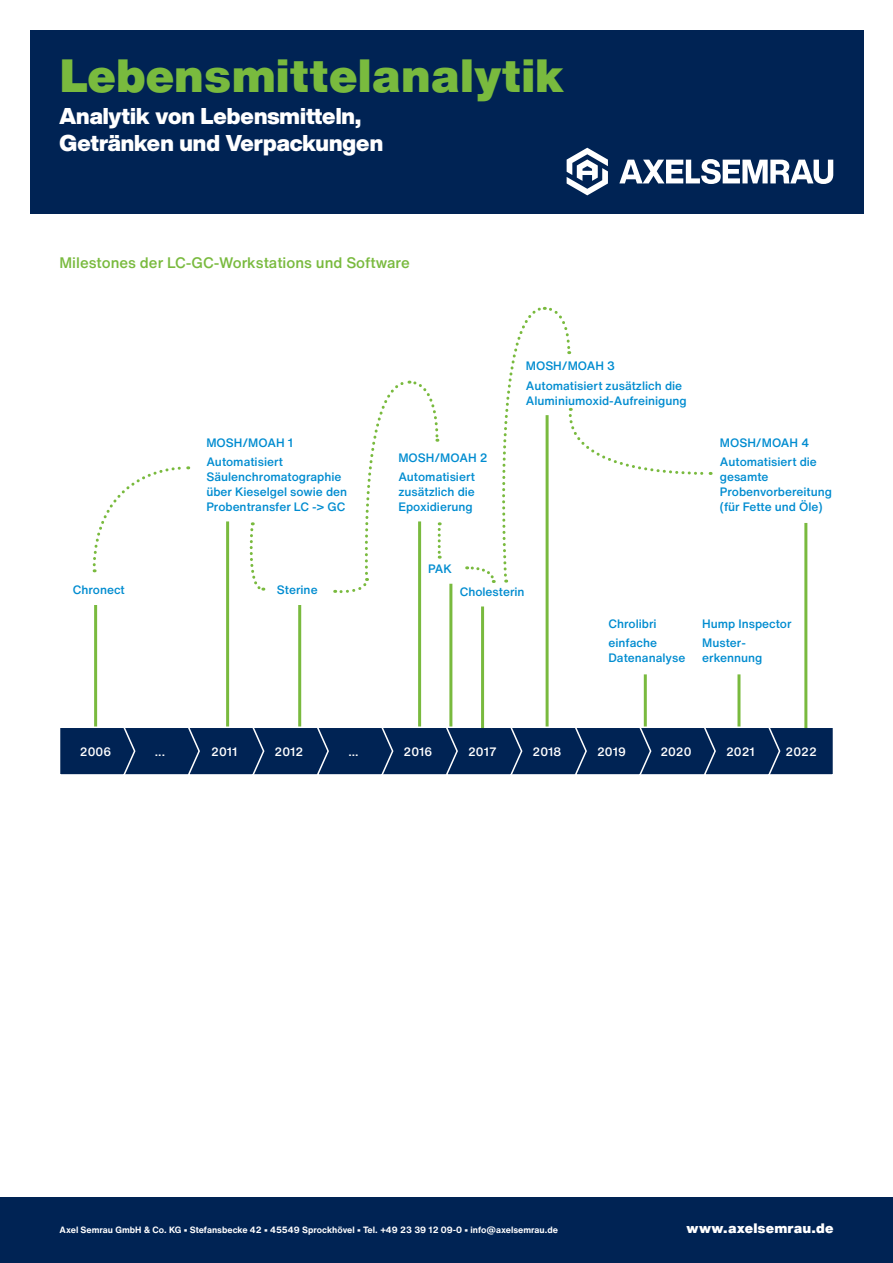
<style>
.page{position:relative;width:893px;height:1263px;background:#fff}
.page>*{position:absolute;margin:0;border:0;box-sizing:border-box;transform-origin:0 0}
.t1{font:900 45.75px "Helvetica Now Text";color:#79ba3e}
.t2{font:900 22.5px/27px "Helvetica Now Display";color:#fff}
.t3{font:500 15px "Helvetica Now Text";color:#79ba3e}
.t4{font:900 13.5px "Helvetica Now Text";letter-spacing:.01em;color:#fff}
.t5{font:500 12px/19.2px "Helvetica Now Text";color:#008cd0}
.t6{font:500 12px "Helvetica Now Text";color:#fff}
.t7{font:700 9px "Helvetica Now Text";color:#fff}
</style>
<div class="page">
<div style="left:0;top:1197px;width:893px;height:66px;background:#002354"></div>
<div style="left:30px;top:30px;width:833px;height:183px;background:#002354"></div>
<svg style="left:619px;top:159px;width:214px;height:25px"></svg>
<svg style="left:567px;top:148px;width:41px;height:47px"></svg>
<svg style="left:60px;top:726px;width:773px;height:49px;background:#143461"></svg>
<hr style="left:94px;top:605px;width:3px;height:121px;background:#79ba3e">
<hr style="left:226px;top:521px;width:3px;height:205px;background:#79ba3e">
<hr style="left:298px;top:605px;width:3px;height:121px;background:#79ba3e">
<hr style="left:418px;top:521px;width:3px;height:205px;background:#79ba3e">
<hr style="left:481px;top:606px;width:3px;height:122px;background:#79ba3e">
<hr style="left:449px;top:584px;width:3px;height:142px;background:#79ba3e">
<hr style="left:804px;top:523px;width:3px;height:205px;background:#79ba3e">
<hr style="left:546px;top:415px;width:3px;height:311px;background:#79ba3e">
<hr style="left:644px;top:674px;width:3px;height:52px;background:#79ba3e">
<hr style="left:737px;top:674px;width:3px;height:52px;background:#79ba3e">
<svg style="left:92px;top:466px;width:97px;height:106px"></svg>
<svg style="left:249px;top:522px;width:15px;height:69px"></svg>
<svg style="left:335px;top:380px;width:106px;height:215px"></svg>
<svg style="left:467px;top:306px;width:244px;height:277px"></svg>
<h1 class="t1" style="left:60px;top:41px;width:507px">Lebensmittelanalytik</h1>
<h2 class="t2" style="left:60px;top:103px;width:325px">Analytik von Lebensmitteln,<br>Getränken und Verpackungen</h2>
<p class="t3" style="left:60px;top:252px;width:352px">Milestones der LC-GC-Workstations und Software</p>
<p class="t5" style="left:73px;top:580px;width:53px">Chronect</p>
<p class="t5" style="left:206px;top:432px;width:88px">MOSH/MOAH 1<br>Automatisiert</p>
<p class="t5" style="left:206px;top:469px;width:142px;line-height:15px">Säulenchromatographie über Kieselgel sowie den<br>Probentransfer LC -&gt; GC</p>
<p class="t5" style="left:277px;top:580px;width:42px">Sterine</p>
<p class="t5" style="left:398px;top:447px;width:91px">MOSH/MOAH 2<br>Automatisiert</p>
<p class="t5" style="left:398px;top:484px;width:78px;line-height:15px">zusätzlich die<br>Epoxidierung</p>
<p class="t5" style="left:526px;top:356px;width:158px">MOSH/MOAH 3<br>Automatisiert zusätzlich die</p>
<p class="t5" style="left:526px;top:390px;width:162px">Aluminiumoxid-Aufreinigung</p>
<p class="t5" style="left:720px;top:432px;width:99px">MOSH/MOAH 4<br>Automatisiert die</p>
<p class="t5" style="left:720px;top:469px;width:114px;line-height:15px">gesamte<br>Probenvorbereitung (für Fette und Öle)</p>
<p class="t5" style="left:428px;top:559px;width:25px">PAK</p>
<p class="t5" style="left:460px;top:582px;width:66px">Cholesterin</p>
<p class="t5" style="left:608px;top:614px;width:50px">Chrolibri einfache</p>
<p class="t5" style="left:608px;top:648px;width:78px">Datenanalyse</p>
<p class="t5" style="left:702px;top:614px;width:91px">Hump Inspector<br>Muster-</p>
<p class="t5" style="left:702px;top:648px;width:62px">erkennung</p>
<p class="t6" style="left:80px;top:743px;width:33px">2006</p>
<p class="t6" style="left:155px;top:743px;width:12px">...</p>
<p class="t6" style="left:211px;top:743px;width:28px">2011</p>
<p class="t6" style="left:275px;top:743px;width:30px">2012</p>
<p class="t6" style="left:348px;top:743px;width:12px">...</p>
<p class="t6" style="left:404px;top:743px;width:30px">2016</p>
<p class="t6" style="left:468px;top:743px;width:30px">2017</p>
<p class="t6" style="left:533px;top:743px;width:30px">2018</p>
<p class="t6" style="left:597px;top:743px;width:30px">2019</p>
<p class="t6" style="left:660px;top:743px;width:33px">2020</p>
<p class="t6" style="left:726px;top:743px;width:30px">2021</p>
<p class="t6" style="left:786px;top:743px;width:33px">2022</p>
<p class="t7" style="left:60px;top:1223px;width:500px">Axel Semrau GmbH &amp; Co. KG • Stefansbecke 42 • 45549 Sprockhövel • Tel. +49 23 39 12 09-0 • info@axelsemrau.de</p>
<p class="t4" style="left:686px;top:1218px;width:148px">www.axelsemrau.de</p>
</div>
